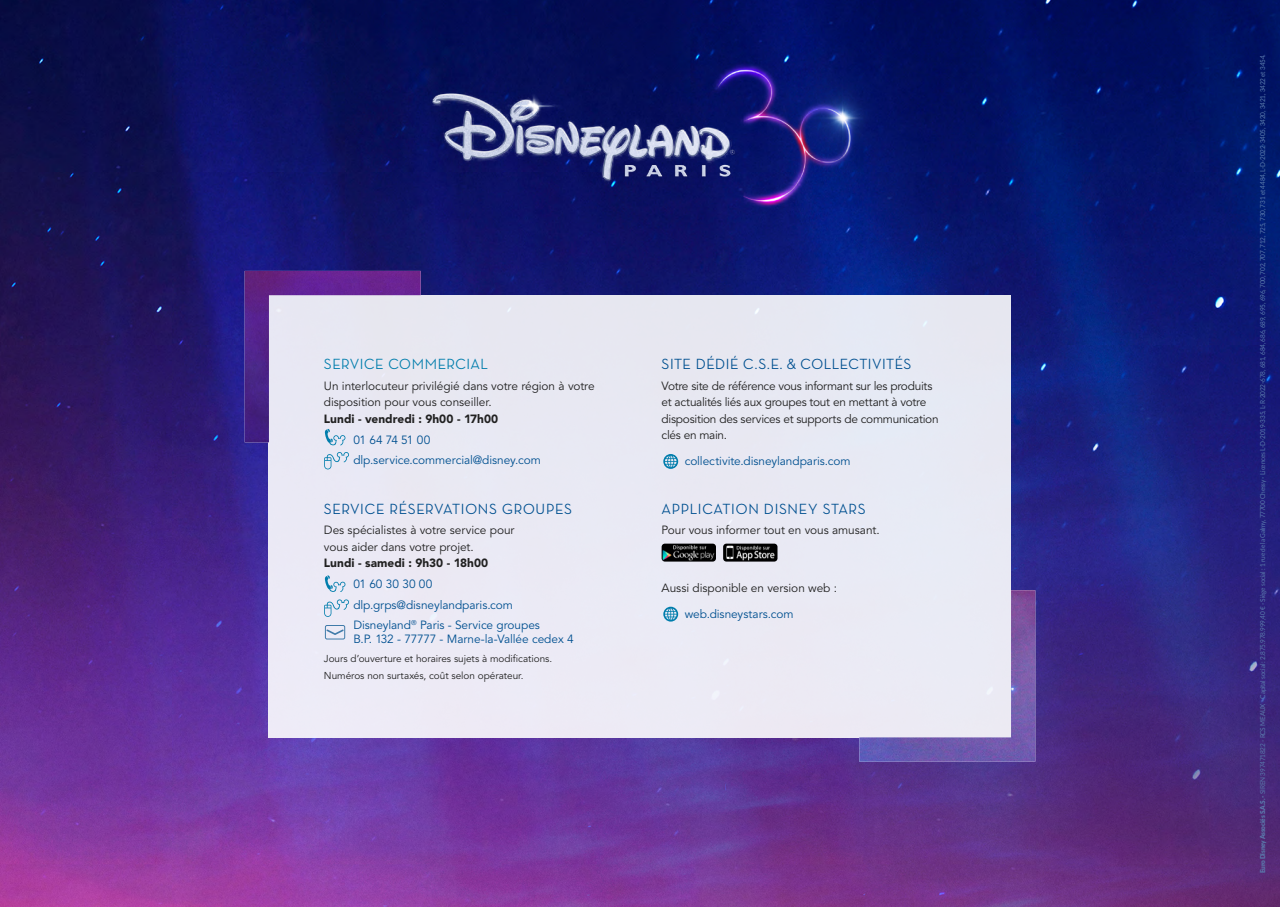
<style>
.page{position:relative;width:1280px;height:907px;background:#fff}
.page>*{position:absolute;margin:0;border:0;box-sizing:border-box;transform-origin:0 0}
.t1{font:500 15px "Neutra Disp";letter-spacing:.04em;color:#005090}
.t2{font:500 15px "Neutra Disp";letter-spacing:.03em;color:#007dac}
.t3{font:11.88px/16.5px "Avenir LT Std";letter-spacing:-.015em;color:#212121}
.t4{font:11.88px/20.6px "Avenir LT Std";letter-spacing:-.005em;color:#005090}
.t5{font:900 11.88px "Avenir LT Std";color:#212121}
.t6{font:10px/16.5px "Avenir LT Std";letter-spacing:-.005em;color:#212121}
.t7{font:6.88px "Lato";letter-spacing:-.03em;color:#5a7aac;scale:.94 1}
.s1{font-weight:900}
</style>
<div class="page">
<img style="left:0;top:0;width:1280px;height:906px">
<div style="left:269px;top:295px;width:742px;height:442px;background:#e9e9f4"></div>
<svg style="left:327px;top:629px;width:16px;height:5px"></svg>
<div style="left:325px;top:625px;width:20px;height:14px;border:1px solid #407ba9;border-radius:2px"></div>
<img style="left:859px;top:590px;width:176px;height:171px">
<svg style="left:324px;top:599px;width:25px;height:17px"></svg>
<svg style="left:324px;top:452px;width:25px;height:17px"></svg>
<svg style="left:325px;top:575px;width:20px;height:16px"></svg>
<svg style="left:245px;top:271px;width:176px;height:174px"></svg>
<svg style="left:663px;top:454px;width:15px;height:14px"></svg>
<svg style="left:663px;top:606px;width:15px;height:15px"></svg>
<img style="left:662px;top:543px;width:54px;height:18px">
<img style="left:723px;top:543px;width:55px;height:18px">
<img style="left:423px;top:25px;width:466px;height:211px">
<p class="t2" style="left:324px;top:356px;width:166px">SERVICE COMMERCIAL</p>
<p class="t3" style="left:324px;top:378px;width:272px">Un interlocuteur privilégié dans votre région à votre disposition pour vous conseiller.</p>
<p class="t5" style="left:324px;top:411px;width:176px">Lundi - vendredi : 9h00 - 17h00</p>
<p class="t4" style="left:353px;top:429px;width:189px">01 64 74 51 00 dlp.service.commercial@disney.com</p>
<p class="t1" style="left:324px;top:500px;width:250px">SERVICE RÉSERVATIONS GROUPES</p>
<p class="t3" style="left:324px;top:522px;width:192px">Des spécialistes à votre service pour vous aider dans votre projet.</p>
<p class="t5" style="left:324px;top:556px;width:166px">Lundi - samedi : 9h30 - 18h00</p>
<p class="t4" style="left:353px;top:574px;width:188px">01 60 30 30 00 dlp.grps@disneylandparis.com<br>Disneyland<sup>®</sup> Paris - Service groupes</p>
<p class="t4" style="left:353px;top:629px;width:222px">B.P. 132 - 77777 - Marne-la-Vallée cedex 4</p>
<p class="t6" style="left:324px;top:650px;width:230px">Jours d’ouverture et horaires sujets à modifications.<br>Numéros non surtaxés, coût selon opérateur.</p>
<p class="t1" style="left:662px;top:356px;width:251px">SITE DÉDIÉ C.S.E. &amp; COLLECTIVITÉS</p>
<p class="t3" style="left:662px;top:378px;width:278px">Votre site de référence vous informant sur les produits et actualités liés aux groupes tout en mettant à votre disposition des services et supports de communication clés en main.</p>
<p class="t4" style="left:685px;top:451px;width:167px">collectivite.disneylandparis.com</p>
<p class="t1" style="left:662px;top:500px;width:206px">APPLICATION DISNEY STARS</p>
<p class="t3" style="left:662px;top:522px;width:220px">Pour vous informer tout en vous amusant.</p>
<p class="t3" style="left:662px;top:580px;width:177px">Aussi disponible en version web :</p>
<p class="t4" style="left:685px;top:603px;width:110px">web.disneystars.com</p>
<p class="t7" style="left:1258px;top:872px;width:872px;rotate:-90deg"><span class="s1">Euro Disney Associés S.A.S. -</span> SIREN 397471822 - RCS MEAUX - Capital social : 2.875.978.999,40 € - Siège social : 1 rue de la Galmy, 77700 Chessy - Licences L-D-2019-335, L-R-2022-678, 681, 684, 686, 689, 695, 696, 700, 702, 707, 712, 725, 730, 731 et 4484, L-D-2022-3405, 3420, 3421, 3422 et 3454.</p>
</div>
